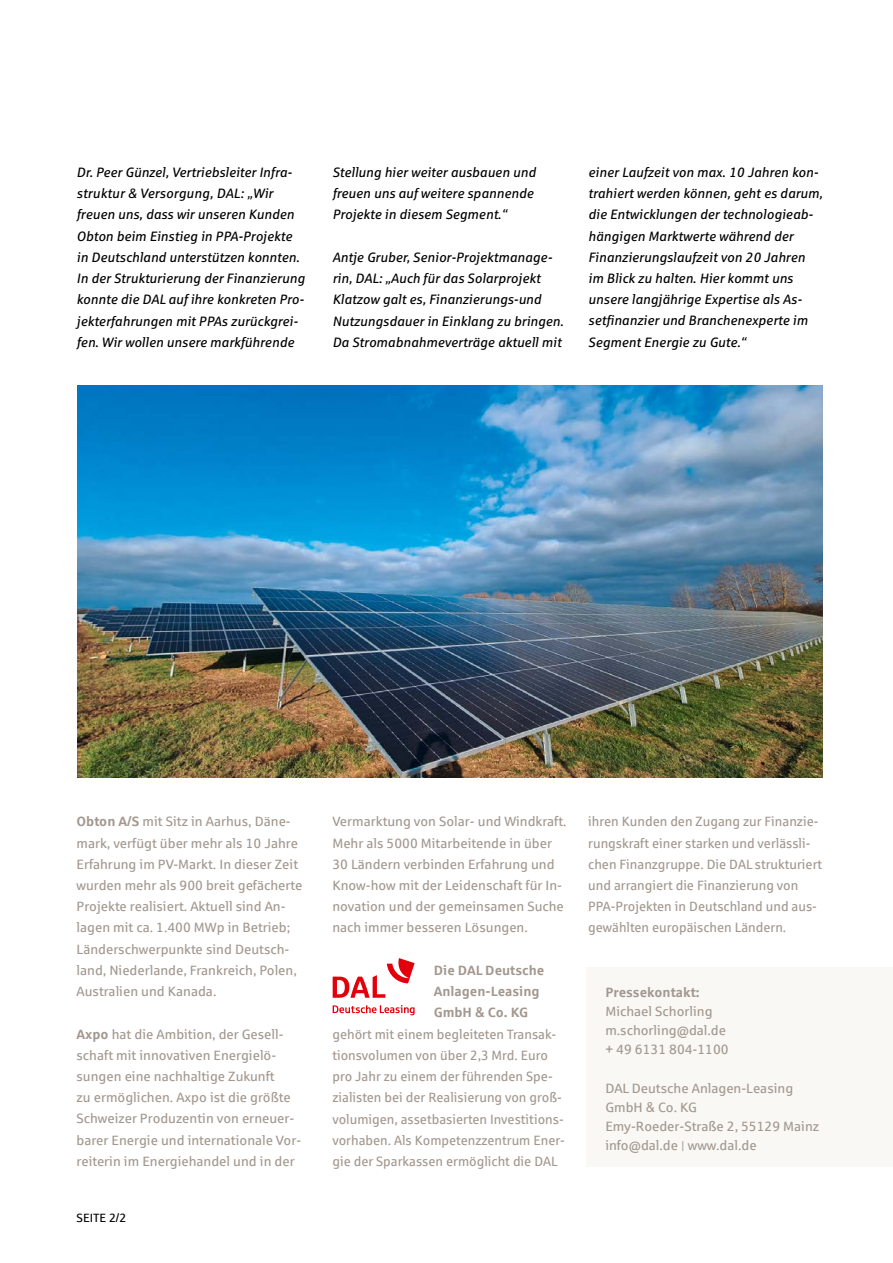
<style>
.page{position:relative;width:893px;height:1263px;background:#fff}
.page>*{position:absolute;margin:0;border:0;box-sizing:border-box;transform-origin:0 0}
.t1{font:13.5px/21.1px "Sparkasse Rg";color:#a3988f}
.t2{font:italic 13.5px/21.1px "Sparkasse Rg";color:#000}
.t3{font:700 13.5px/21.1px "Sparkasse Rg";color:#a3988f}
.t4{font:12px "Sparkasse Rg";color:#000}
.s1{font-weight:700}
.s2{font-size:12px}
</style>
<div class="page">
<svg style="left:333px;top:1005px;width:82px;height:10px"></svg>
<svg style="left:333px;top:958px;width:82px;height:40px"></svg>
<div style="left:587px;top:967px;width:306px;height:200px;background:#f9f8f5"></div>
<img style="left:77px;top:386px;width:746px;height:391px">
<p class="t2" style="left:77px;top:161px;width:230px">Dr. Peer Günzel, Vertriebsleiter Infra&shy;struktur &amp; Versorgung, DAL: „Wir freuen uns, dass wir unseren Kunden Obton beim Einstieg in PPA-Projekte in Deutschland unterstützen konnten.<br>In der Strukturierung der Finanzierung konnte die DAL auf ihre konkreten Pro&shy;jekterfahrungen mit PPAs zurückgrei&shy;fen. Wir wollen unsere markführende</p>
<p class="t2" style="left:332px;top:161px;width:205px">Stellung hier weiter ausbauen und freuen uns auf weitere spannende<br>Projekte in diesem Segment.“</p>
<p class="t2" style="left:332px;top:246px;width:233px">Antje Gruber, Senior-Projektmanage&shy;rin, DAL: „Auch für das Solarprojekt Klatzow galt es, Finanzierungs-und Nutzungsdauer in Einklang zu bringen.<br>Da Stromabnahmeverträge aktuell mit</p>
<p class="t2" style="left:588px;top:161px;width:236px">einer Laufzeit von max. 10 Jahren kon&shy;trahiert werden können, geht es darum, die Entwicklungen der technologieab&shy;hängigen Marktwerte während der Finanzierungslaufzeit von 20 Jahren im Blick zu halten. Hier kommt uns unsere langjährige Expertise als As&shy;setfinanzier und Branchenexperte im Segment Energie zu Gute.“</p>
<p class="t1" style="left:77px;top:811px;width:227px"><span class="s1">Obton A/S</span> mit Sitz in Aarhus, Däne&shy;mark, verfügt über mehr als 10 Jahre Erfahrung im PV-Markt. In dieser Zeit wurden mehr als 900 breit gefächerte Projekte realisiert. Aktuell sind An&shy;lagen mit ca. 1.400 MWp in Betrieb; Länderschwerpunkte sind Deutsch&shy;land, Niederlande, Frankreich, Polen, Australien und Kanada.</p>
<p class="t1" style="left:77px;top:1023px;width:226px"><span class="s1">Axpo</span> hat die Ambition, der Gesell&shy;schaft mit innovativen Energielö&shy;sungen eine nachhaltige Zukunft<br>zu ermöglichen. Axpo ist die größte Schweizer Produzentin von erneuer&shy;barer Energie und internationale Vor&shy;reiterin im Energiehandel und in der</p>
<p class="t4" style="left:77px;top:1210px;width:51px">SEITE 2/2</p>
<p class="t1" style="left:332px;top:811px;width:236px">Vermarktung von Solar- und Windkraft.<br>Mehr als 5000 Mitarbeitende in über 30 Ländern verbinden Erfahrung und Know-how mit der Leidenschaft für In&shy;novation und der gemeinsamen Suche nach immer besseren Lösungen.</p>
<p class="t3" style="left:434px;top:959px;width:112px">Die DAL Deutsche<br>Anlagen-Leasing<br>GmbH &amp; Co. KG</p>
<p class="t1" style="left:332px;top:1023px;width:234px">gehört mit einem begleiteten Transak&shy;tionsvolumen von über 2,3 Mrd. Euro pro Jahr zu einem der führenden Spe&shy;zialisten bei der Realisierung von groß&shy;volumigen, assetbasierten Investitions&shy;vorhaben. Als Kompetenzzentrum Ener&shy;gie der Sparkassen ermöglicht die DAL</p>
<p class="t1" style="left:588px;top:811px;width:235px">ihren Kunden den Zugang zur Finanzie&shy;rungskraft einer starken und verlässli&shy;chen Finanzgruppe. Die DAL strukturiert und arrangiert die Finanzierung von PPA-Projekten in Deutschland und aus&shy;gewählten europäischen Ländern.</p>
<p class="t3" style="left:605px;top:981px;width:96px">Pressekontakt:</p>
<p class="t1" style="left:605px;top:1001px;width:125px;line-height:19.2px">Michael Schorling m.schorling@dal.de + 49 6131 804-1100</p>
<p class="t1" style="left:605px;top:1078px;width:215px;line-height:19.2px">DAL Deutsche Anlagen-Leasing<br>GmbH &amp; Co. KG<br>Emy-Roeder-Straße 2, 55129 Mainz info@dal.de <span class="s2">|</span> www.dal.de</p>
</div>
